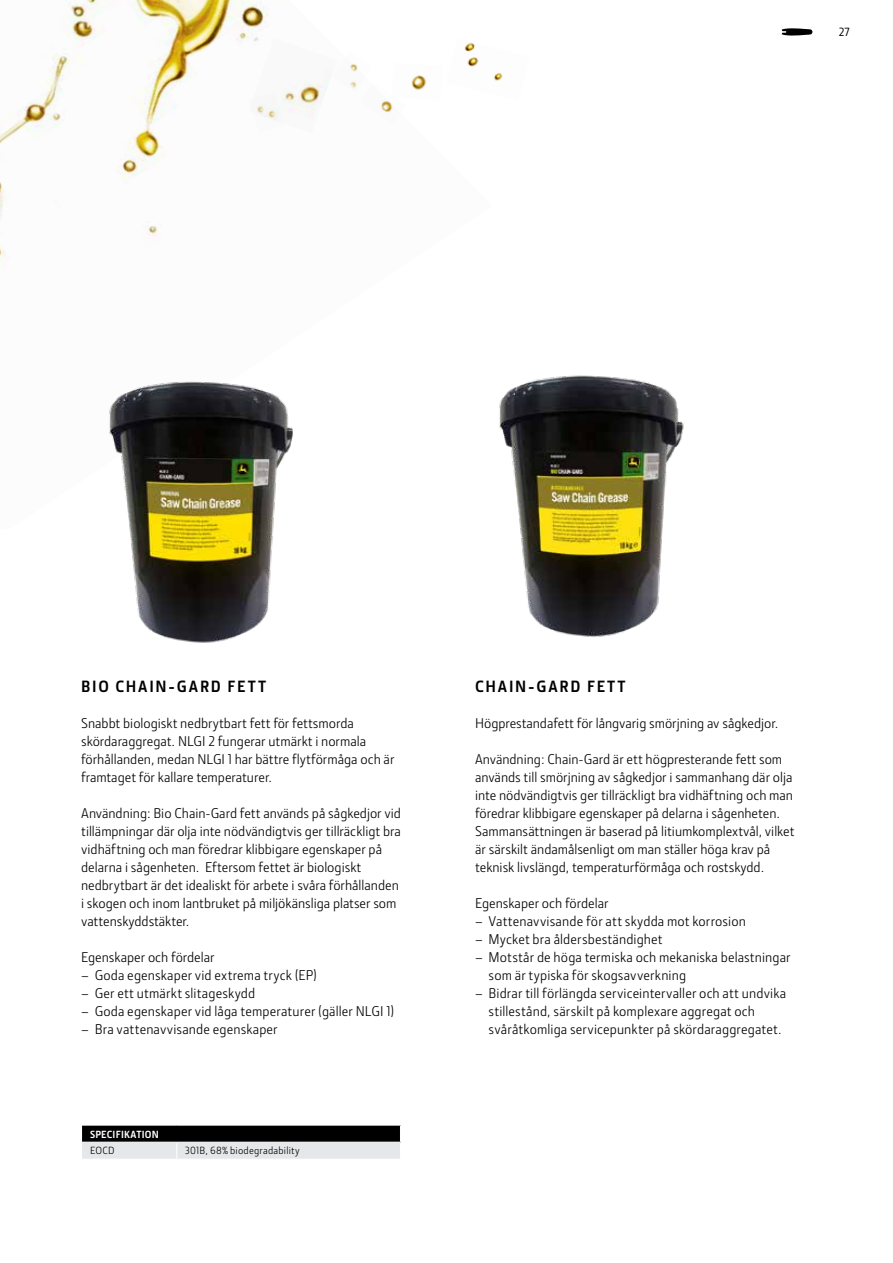
<style>
.page{position:relative;width:893px;height:1263px;background:#fff}
.page>*{position:absolute;margin:0;border:0;box-sizing:border-box;transform-origin:0 0}
.t1{font:700 16.5px "JD Sans Pro";letter-spacing:.11em;color:#000}
.t2{font:14.25px/18px "JD Sans Pro";color:#000}
.t3{font:500 12px "JD Sans Pro";color:#000}
.t4{font:10.5px "JD Sans Pro";letter-spacing:.02em;color:#000}
.t5{font:700 10.5px "JD Sans Pro";letter-spacing:.02em;color:#fff}
</style>
<div class="page">
<img style="left:0;top:0;width:268px;height:268px">
<img style="left:464px;top:42px;width:39px;height:39px">
<img style="left:345px;top:64px;width:13px;height:24px">
<img style="left:381px;top:100px;width:12px;height:13px">
<img style="left:392px;top:75px;width:35px;height:26px">
<img style="left:249px;top:38px;width:83px;height:95px">
<img style="left:109px;top:381px;width:184px;height:262px">
<svg style="left:782px;top:28px;width:30px;height:8px"></svg>
<img style="left:499px;top:375px;width:185px;height:262px">
<svg style="left:82px;top:1126px;width:319px;height:33px;background:#767677"></svg>
<hr style="left:81px;top:1142px;width:96px;height:1px;background:#fff">
<hr style="left:177px;top:1142px;width:224px;height:1px;background:#fff">
<p class="t3" style="left:839px;top:23px;width:13px">27</p>
<p class="t1" style="left:81px;top:676px;width:186px">BIO CHAIN-GARD FETT</p>
<p class="t2" style="left:81px;top:714px;width:315px">Snabbt biologiskt nedbrytbart fett för fettsmorda skördaraggregat. NLGI 2 fungerar utmärkt i normala förhållanden, medan NLGI 1 har bättre flytförmåga och är framtaget för kallare temperaturer.</p>
<p class="t2" style="left:81px;top:804px;width:321px">Användning: Bio Chain-Gard fett används på sågkedjor vid tillämpningar där olja inte nödvändigtvis ger tillräckligt bra vidhäftning och man föredrar klibbigare egenskaper på delarna i sågenheten. Eftersom fettet är biologiskt nedbrytbart är det idealiskt för arbete i svåra förhållanden i skogen och inom lantbruket på miljökänsliga platser som vattenskyddstäkter.</p>
<p class="t2" style="left:81px;top:948px;width:135px">Egenskaper och fördelar</p>
<p class="t2" style="left:81px;top:966px;width:237px">– Goda egenskaper vid extrema tryck (EP)</p>
<p class="t2" style="left:81px;top:984px;width:176px">– Ger ett utmärkt slitageskydd</p>
<p class="t2" style="left:81px;top:1002px;width:315px">– Goda egenskaper vid låga temperaturer (gäller NLGI 1)</p>
<p class="t2" style="left:81px;top:1020px;width:198px">– Bra vattenavvisande egenskaper</p>
<p class="t5" style="left:90px;top:1127px;width:70px">SPECIFIKATION</p>
<p class="t4" style="left:90px;top:1143px;width:26px">EOCD</p>
<p class="t4" style="left:185px;top:1143px;width:116px">301B, 68% biodegradability</p>
<p class="t1" style="left:475px;top:676px;width:152px">CHAIN-GARD FETT</p>
<p class="t2" style="left:475px;top:714px;width:305px">Högprestandafett för långvarig smörjning av sågkedjor.</p>
<p class="t2" style="left:475px;top:750px;width:321px">Användning: Chain-Gard är ett högpresterande fett som används till smörjning av sågkedjor i sammanhang där olja inte nödvändigtvis ger tillräckligt bra vidhäftning och man föredrar klibbigare egenskaper på delarna i sågenheten.<br>Sammansättningen är baserad på litiumkomplextvål, vilket är särskilt ändamålsenligt om man ställer höga krav på teknisk livslängd, temperaturförmåga och rostskydd.</p>
<p class="t2" style="left:475px;top:894px;width:135px">Egenskaper och fördelar</p>
<p class="t2" style="left:475px;top:912px;width:272px">– Vattenavvisande för att skydda mot korrosion</p>
<p class="t2" style="left:475px;top:930px;width:189px">– Mycket bra åldersbeständighet</p>
<p class="t2" style="left:489px;top:948px;width:304px;text-indent:-13px">– Motstår de höga termiska och mekaniska belastningar som är typiska för skogsavverkning</p>
<p class="t2" style="left:489px;top:984px;width:299px;text-indent:-13px">– Bidrar till förlängda serviceintervaller och att undvika stillestånd, särskilt på komplexare aggregat och svåråtkomliga servicepunkter på skördaraggregatet.</p>
</div>
